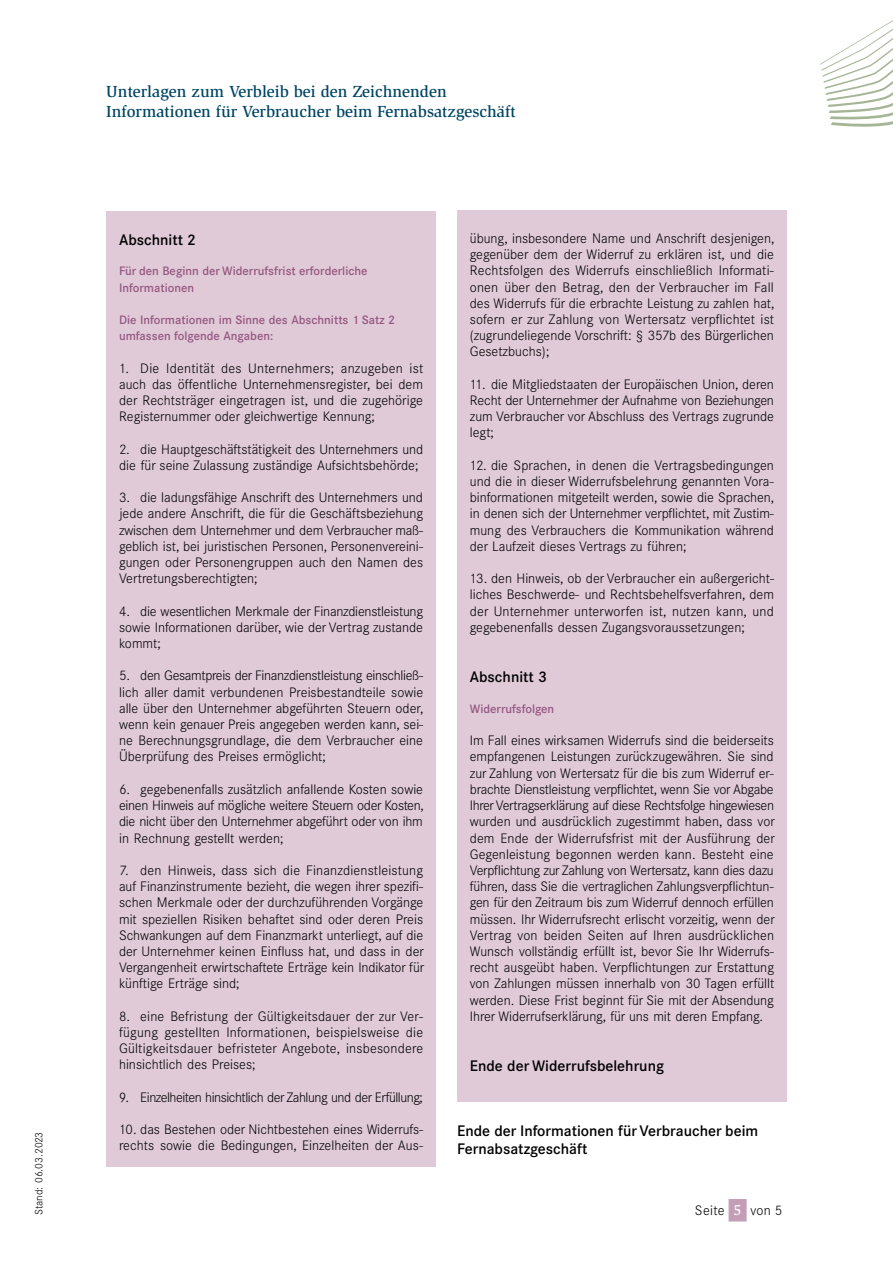
<style>
.page{position:relative;width:893px;height:1263px;background:#fff}
.page>*{position:absolute;margin:0;border:0;box-sizing:border-box;transform-origin:0 0}
.t1{font:500 16.5px/19.8px "Slimbach";color:#004664}
.t2{font:500 15px/18px "Corporate SBQ";color:#000}
.t3{font:300 13.5px/16.2px "Corporate SBQ";color:#000;text-align:justify}
.t4{font:300 13.5px "Corporate SBQ";letter-spacing:-.035em;color:#000}
.t5{font:300 13.5px "Corporate SBQ";letter-spacing:.025em;color:#000}
.t6{font:500 12px/16.2px "Corporate SBQ";color:#955781}
.t7{font:300 10.5px "Corporate SBQ";color:#000}
.s1{font-family:"Slimbach";font-weight:500;font-size:15px;color:#fff}
</style>
<div class="page">
<div style="left:729px;top:1199px;width:18px;height:22px;background:#c49eb6"></div>
<svg style="left:820px;top:20px;width:73px;height:107px"></svg>
<div style="left:106px;top:211px;width:330px;height:955px;background:#e0cad8"></div>
<div style="left:457px;top:211px;width:330px;height:891px;background:#e0cad8"></div>
<p class="t7" style="left:33px;top:1215px;width:85px;rotate:-90deg">Stand: 06.03.2023</p>
<p class="t1" style="left:106px;top:82px;width:411px">Unterlagen zum Verbleib bei den Zeichnenden<br>Informationen für Verbraucher beim Fernabsatzgeschäft</p>
<p class="t2" style="left:119px;top:230px;width:78px">Abschnitt 2</p>
<p class="t6" style="left:119px;top:263px;width:250px">Für den Beginn der Widerrufsfrist erforderliche<br>Informationen</p>
<p class="t6" style="left:119px;top:312px;width:278px">Die Informationen im Sinne des Abschnitts 1 Satz 2 umfassen folgende Angaben:</p>
<p class="t3" style="left:119px;top:360px;width:306px">1. Die Identität des Unternehmers; anzugeben ist auch das öffentliche Unternehmensregister, bei dem der Rechtsträger eingetragen ist, und die zugehörige Registernummer oder gleichwertige Kennung;</p>
<p class="t3" style="left:119px;top:441px;width:306px">2. die Hauptgeschäftstätigkeit des Unternehmers und die für seine Zulassung zuständige Aufsichtsbehörde;</p>
<p class="t3" style="left:119px;top:490px;width:306px">3. die ladungsfähige Anschrift des Unternehmers und jede andere Anschrift, die für die Geschäftsbeziehung zwischen dem Unternehmer und dem Verbraucher maß&shy;geblich ist, bei juristischen Personen, Personenvereini&shy;gungen oder Personengruppen auch den Namen des Vertretungsberechtigten;</p>
<p class="t3" style="left:119px;top:603px;width:306px">4. die wesentlichen Merkmale der Finanzdienstleistung sowie Informationen darüber, wie der Vertrag zustande kommt;</p>
<p class="t3" style="left:119px;top:668px;width:306px">5. den Gesamtpreis der Finanzdienstleistung einschließ&shy;lich aller damit verbundenen Preisbestandteile sowie alle über den Unternehmer abgeführten Steuern oder, wenn kein genauer Preis angegeben werden kann, sei&shy;ne Berechnungsgrundlage, die dem Verbraucher eine Überprüfung des Preises ermöglicht;</p>
<p class="t3" style="left:119px;top:781px;width:306px">6. gegebenenfalls zusätzlich anfallende Kosten sowie einen Hinweis auf mögliche weitere Steuern oder Kosten, die nicht über den Unternehmer abgeführt oder von ihm in Rechnung gestellt werden;</p>
<p class="t3" style="left:119px;top:862px;width:307px">7. den Hinweis, dass sich die Finanzdienstleistung auf Finanzinstrumente bezieht, die wegen ihrer spezifi&shy;schen Merkmale oder der durchzuführenden Vorgänge mit speziellen Risiken behaftet sind oder deren Preis Schwankungen auf dem Finanzmarkt unterliegt, auf die der Unternehmer keinen Einfluss hat, und dass in der Vergangenheit erwirtschaftete Erträge kein Indikator für künftige Erträge sind;</p>
<p class="t3" style="left:119px;top:1008px;width:306px">8. eine Befristung der Gültigkeitsdauer der zur Ver&shy;fügung gestellten Informationen, beispielsweise die Gültigkeitsdauer befristeter Angebote, insbesondere hinsichtlich des Preises;</p>
<p class="t4" style="left:119px;top:1089px;width:305px">9. Einzelheiten hinsichtlich der Zahlung und der Erfüllung;</p>
<p class="t3" style="left:119px;top:1121px;width:306px">10. das Bestehen oder Nichtbestehen eines Widerrufs&shy;rechts sowie die Bedingungen, Einzelheiten der Aus-</p>
<p class="t3" style="left:470px;top:230px;width:306px">übung, insbesondere Name und Anschrift desjenigen, gegenüber dem der Widerruf zu erklären ist, und die Rechtsfolgen des Widerrufs einschließlich Informati&shy;onen über den Betrag, den der Verbraucher im Fall des Widerrufs für die erbrachte Leistung zu zahlen hat, sofern er zur Zahlung von Wertersatz verpflichtet ist (zugrundeliegende Vorschrift: § 357b des Bürgerlichen Gesetzbuchs);</p>
<p class="t3" style="left:470px;top:376px;width:306px">11. die Mitgliedstaaten der Europäischen Union, deren Recht der Unternehmer der Aufnahme von Beziehungen zum Verbraucher vor Abschluss des Vertrags zugrunde legt;</p>
<p class="t3" style="left:470px;top:457px;width:306px">12. die Sprachen, in denen die Vertragsbedingungen und die in dieser Widerrufsbelehrung genannten Vora&shy;binformationen mitgeteilt werden, sowie die Sprachen, in denen sich der Unternehmer verpflichtet, mit Zustim&shy;mung des Verbrauchers die Kommunikation während der Laufzeit dieses Vertrags zu führen;</p>
<p class="t3" style="left:470px;top:571px;width:306px">13. den Hinweis, ob der Verbraucher ein außergericht&shy;liches Beschwerde- und Rechtsbehelfsverfahren, dem der Unternehmer unterworfen ist, nutzen kann, und gegebenenfalls dessen Zugangsvoraussetzungen;</p>
<p class="t2" style="left:470px;top:668px;width:78px">Abschnitt 3</p>
<p class="t6" style="left:470px;top:701px;width:86px">Widerrufsfolgen</p>
<p class="t3" style="left:470px;top:733px;width:307px">Im Fall eines wirksamen Widerrufs sind die beiderseits empfangenen Leistungen zurückzugewähren. Sie sind zur Zahlung von Wertersatz für die bis zum Widerruf er&shy;brachte Dienstleistung verpflichtet, wenn Sie vor Abgabe Ihrer Vertragserklärung auf diese Rechtsfolge hingewiesen wurden und ausdrücklich zugestimmt haben, dass vor dem Ende der Widerrufsfrist mit der Ausführung der Gegenleistung begonnen werden kann. Besteht eine Verpflichtung zur Zahlung von Wertersatz, kann dies dazu führen, dass Sie die vertraglichen Zahlungsverpflichtun&shy;gen für den Zeitraum bis zum Widerruf dennoch erfüllen müssen. Ihr Widerrufsrecht erlischt vorzeitig, wenn der Vertrag von beiden Seiten auf Ihren ausdrücklichen Wunsch vollständig erfüllt ist, bevor Sie Ihr Widerrufs&shy;recht ausgeübt haben. Verpflichtungen zur Erstattung von Zahlungen müssen innerhalb von 30 Tagen erfüllt werden. Diese Frist beginnt für Sie mit der Absendung Ihrer Widerrufserklärung, für uns mit deren Empfang.</p>
<p class="t2" style="left:470px;top:1057px;width:196px">Ende der Widerrufsbelehrung</p>
<p class="t2" style="left:457px;top:1121px;width:303px">Ende der Informationen für Verbraucher beim<br>Fernabsatzgeschäft</p>
<p class="t5" style="left:695px;top:1202px;width:89px">Seite <span class="s1">5</span> von 5</p>
</div>
